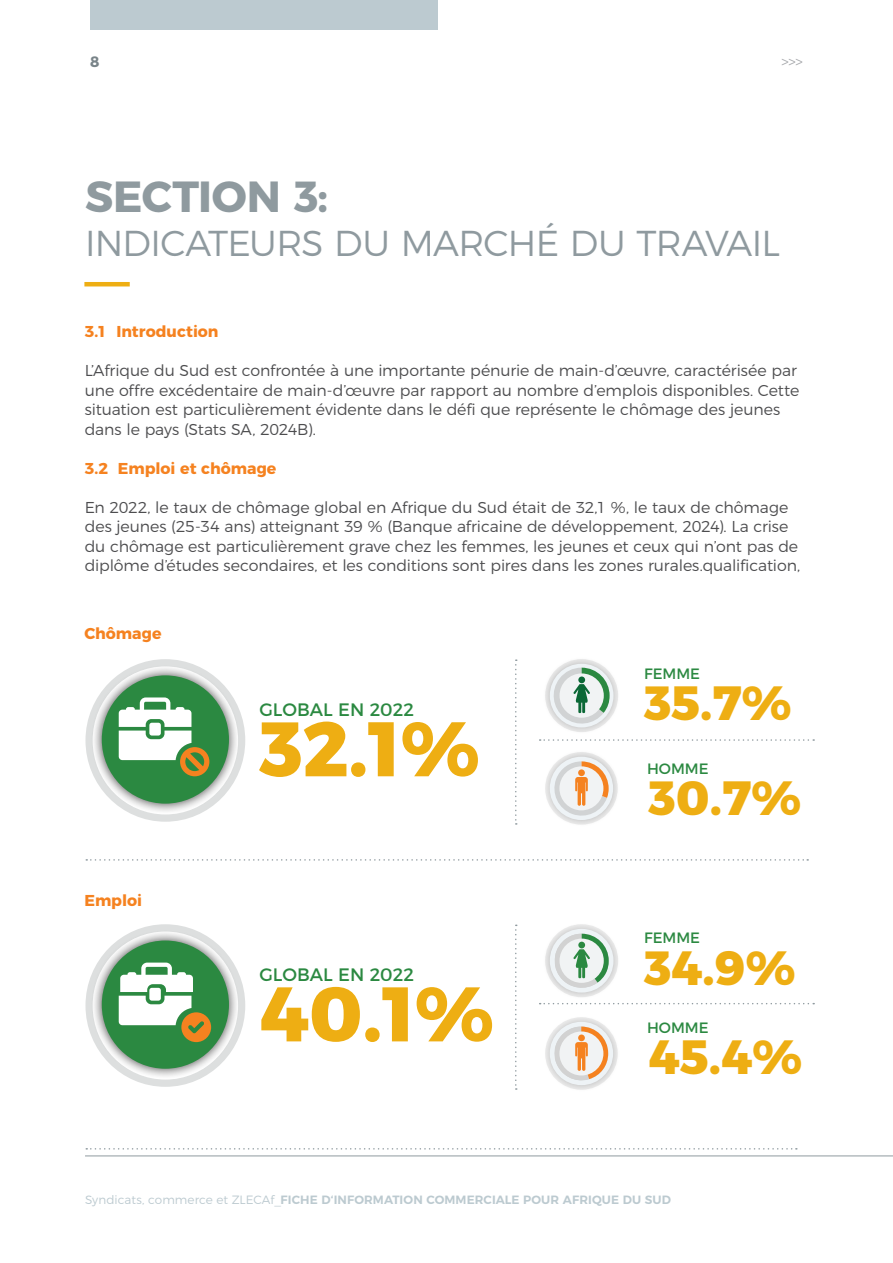
<style>
.page{position:relative;width:893px;height:1263px;background:#fff}
.page>*{position:absolute;margin:0;border:0;box-sizing:border-box;transform-origin:0 0}
.t1{font:800 77.1px "Montserrat";color:#eeae13}
.t2{font:800 48px "Montserrat";color:#eeae13}
.t3{font:700 43.5px "Montserrat";letter-spacing:-.005em;color:#8f9a9f}
.t4{font:300 36px "Montserrat";letter-spacing:-.025em;color:#8f9a9f}
.t5{font:18px "Montserrat";color:#2b8941}
.t6{font:300 15.75px/19.5px "Montserrat";letter-spacing:-.005em;color:#4d4d4f}
.t7{font:700 15.75px "Montserrat";color:#f58220}
.t8{font:15px "Montserrat";color:#2b8941}
.t9{font:300 15px "Montserrat";color:#a7a9ac}
.t10{font:700 15px "Montserrat";color:#798489}
.t11{font:600 12px "Montserrat";letter-spacing:.01em;color:#bccad0}
.s1{font-weight:300}
</style>
<div class="page">
<div style="left:90px;top:0;width:347px;height:30px;background:#bccad0"></div>
<hr style="left:84px;top:282px;width:46px;height:4px;background:#eeae13">
<svg style="left:86px;top:1148px;width:711px;height:1px"></svg>
<hr style="left:85px;top:1155px;width:808px;height:1px;background:#8f9a9f">
<svg style="left:540px;top:739px;width:274px;height:2px"></svg>
<svg style="left:540px;top:1003px;width:274px;height:1px"></svg>
<svg style="left:86px;top:859px;width:722px;height:2px"></svg>
<div style="left:85px;top:659px;width:160px;height:163px;background:#dddfdf;border-radius:50%"></div>
<div style="left:91px;top:665px;width:149px;height:149px;background:#000;opacity:.7"></div>
<div style="left:102px;top:675px;width:127px;height:129px;background:#2b8941;border-radius:50%"></div>
<div style="left:85px;top:924px;width:160px;height:163px;background:#dddfdf;border-radius:50%"></div>
<div style="left:91px;top:930px;width:149px;height:149px;background:#000;opacity:.7"></div>
<div style="left:102px;top:940px;width:127px;height:129px;background:#2b8941;border-radius:50%"></div>
<svg style="left:515px;top:659px;width:2px;height:166px"></svg>
<svg style="left:515px;top:924px;width:2px;height:166px"></svg>
<div style="left:543px;top:657px;width:77px;height:77px;background:#000;opacity:.2"></div>
<div style="left:550px;top:664px;width:63px;height:63px;background:#eef3f6;border-radius:50%"></div>
<div style="left:543px;top:922px;width:77px;height:77px;background:#000;opacity:.2"></div>
<div style="left:550px;top:929px;width:63px;height:63px;background:#eef3f6;border-radius:50%"></div>
<svg style="left:551px;top:934px;width:58px;height:57px"></svg>
<div style="left:578px;top:942px;width:7px;height:6px;background:#2b8941;border-radius:50%"></div>
<div style="left:543px;top:1015px;width:77px;height:77px;background:#000;opacity:.2"></div>
<div style="left:550px;top:1022px;width:63px;height:63px;background:#eef3f6;border-radius:50%"></div>
<svg style="left:551px;top:1026px;width:57px;height:57px"></svg>
<svg style="left:119px;top:697px;width:90px;height:79px"></svg>
<svg style="left:119px;top:962px;width:92px;height:80px"></svg>
<svg style="left:550px;top:668px;width:60px;height:59px"></svg>
<div style="left:578px;top:676px;width:7px;height:7px;background:#0b6836;border-radius:50%"></div>
<div style="left:543px;top:750px;width:77px;height:77px;background:#000;opacity:.2"></div>
<div style="left:550px;top:757px;width:63px;height:63px;background:#eef3f6;border-radius:50%"></div>
<svg style="left:551px;top:761px;width:58px;height:58px"></svg>
<p class="t10" style="left:90px;top:49px;width:11px">8</p>
<p class="t9" style="left:782px;top:50px;width:23px">&gt;&gt;&gt;</p>
<h3 class="t3" style="left:85px;top:161px;width:245px">SECTION 3:</h3>
<h3 class="t4" style="left:85px;top:215px;width:696px">INDICATEURS DU MARCHÉ DU TRAVAIL</h3>
<p class="t7" style="left:85px;top:318px;width:135px">3.1 Introduction</p>
<p class="t6" style="left:85px;top:359px;width:716px">L’Afrique du Sud est confrontée à une importante pénurie de main-d’œuvre, caractérisée par une offre excédentaire de main-d’œuvre par rapport au nombre d’emplois disponibles. Cette situation est particulièrement évidente dans le défi que représente le chômage des jeunes dans le pays (Stats SA, 2024B).</p>
<p class="t7" style="left:85px;top:455px;width:193px">3.2 Emploi et chômage</p>
<p class="t6" style="left:85px;top:496px;width:717px">En 2022, le taux de chômage global en Afrique du Sud était de 32,1 %, le taux de chômage des jeunes (25-34 ans) atteignant 39 % (Banque africaine de développement, 2024). La crise du chômage est particulièrement grave chez les femmes, les jeunes et ceux qui n’ont pas de diplôme d’études secondaires, et les conditions sont pires dans les zones rurales.qualification,</p>
<p class="t7" style="left:84px;top:620px;width:79px">Chômage</p>
<p class="t7" style="left:84px;top:887px;width:59px">Emploi</p>
<p class="t5" style="left:259px;top:695px;width:156px">GLOBAL EN 2022</p>
<h1 class="t1" style="left:259px;top:685px;width:222px">32.1%</h1>
<p class="t5" style="left:259px;top:960px;width:156px">GLOBAL EN 2022</p>
<h1 class="t1" style="left:259px;top:950px;width:236px">40.1%</h1>
<p class="t8" style="left:644px;top:661px;width:58px">FEMME</p>
<h2 class="t2" style="left:644px;top:664px;width:149px">35.7%</h2>
<p class="t8" style="left:647px;top:756px;width:63px">HOMME</p>
<h2 class="t2" style="left:649px;top:758px;width:154px">30.7%</h2>
<p class="t8" style="left:644px;top:926px;width:58px">FEMME</p>
<h2 class="t2" style="left:644px;top:928px;width:153px">34.9%</h2>
<p class="t8" style="left:647px;top:1016px;width:63px">HOMME</p>
<h2 class="t2" style="left:649px;top:1017px;width:155px">45.4%</h2>
<p class="t11" style="left:85px;top:1190px;width:588px"><span class="s1">Syndicats, commerce et ZLECAf_</span>FICHE D‘INFORMATION COMMERCIALE POUR AFRIQUE DU SUD</p>
</div>
